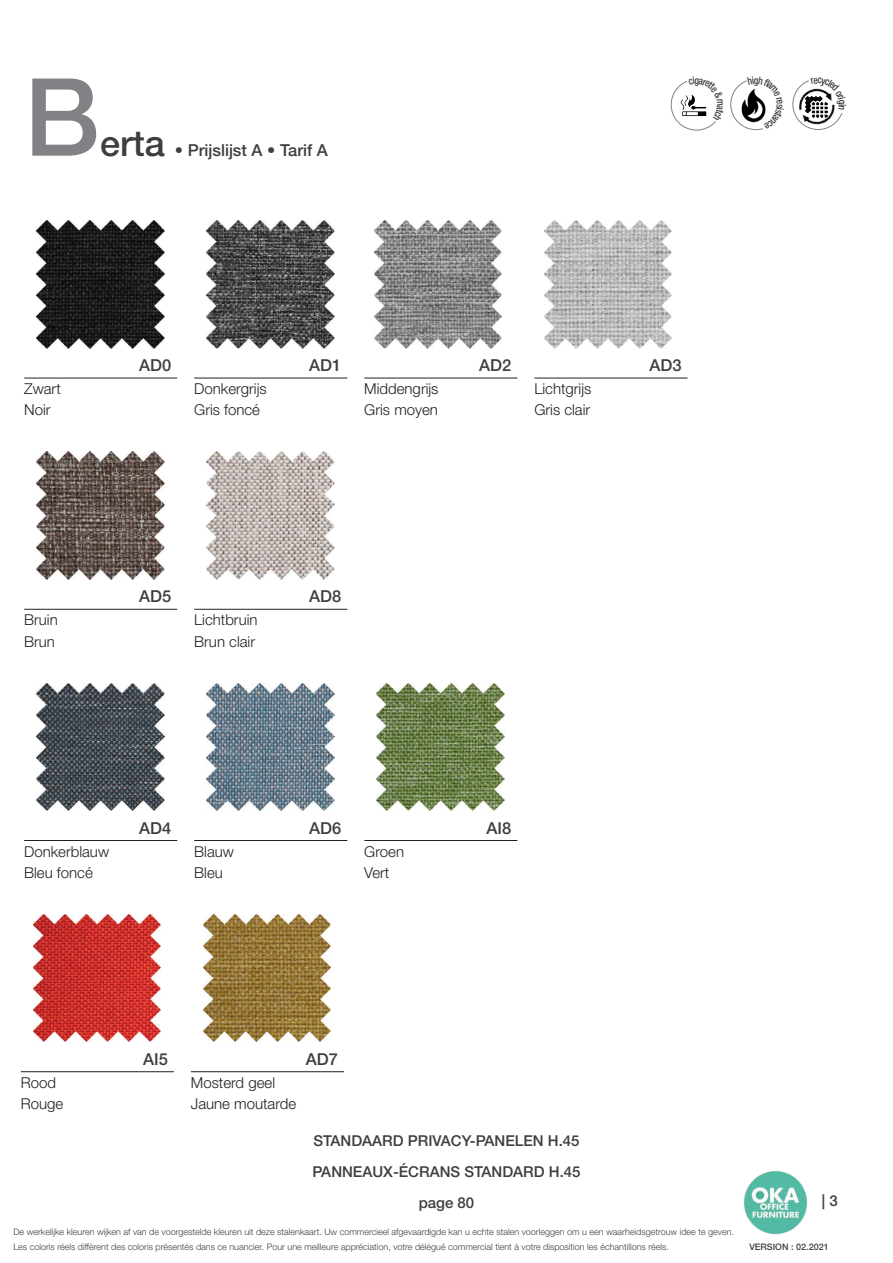
<style>
.page{position:relative;width:893px;height:1263px;background:#fff}
.page>*{position:absolute;margin:0;border:0;box-sizing:border-box;transform-origin:0 0}
.t1{font:500 108px "Helvetica Neue LT Std";color:#808285}
.t2{font:500 16.5px "Helvetica Neue LT Std";color:#3e3e3f}
.t3{font:300 15px "Helvetica Neue LT Std";color:#231f20}
.t4{font:500 15px/30.8px "Helvetica Neue LT Std";color:#3e3e3f;text-align:center}
.t5{font:300 9px/14.4px "Helvetica Neue LT Std";color:#3e3e3f}
.t6{font:500 9px "Helvetica Neue LT Std";color:#3e3e3f}
.s1{font-size:36px}
</style>
<div class="page">
<img style="left:743px;top:1171px;width:64px;height:64px">
<img style="left:36px;top:221px;width:128px;height:127px">
<img style="left:207px;top:221px;width:127px;height:127px">
<img style="left:36px;top:452px;width:128px;height:127px">
<img style="left:207px;top:452px;width:127px;height:127px">
<hr style="left:24px;top:378px;width:153px;height:1px;background:#231f20">
<hr style="left:194px;top:378px;width:153px;height:1px;background:#231f20">
<hr style="left:364px;top:378px;width:153px;height:1px;background:#231f20">
<hr style="left:534px;top:378px;width:153px;height:1px;background:#231f20">
<hr style="left:24px;top:609px;width:153px;height:1px;background:#231f20">
<hr style="left:194px;top:609px;width:153px;height:1px;background:#231f20">
<img style="left:207px;top:683px;width:127px;height:128px">
<img style="left:377px;top:683px;width:127px;height:128px">
<img style="left:36px;top:683px;width:128px;height:128px">
<hr style="left:24px;top:840px;width:153px;height:1px;background:#231f20">
<hr style="left:194px;top:840px;width:153px;height:1px;background:#231f20">
<hr style="left:364px;top:840px;width:153px;height:1px;background:#231f20">
<img style="left:374px;top:221px;width:128px;height:127px">
<img style="left:544px;top:221px;width:128px;height:127px">
<img style="left:203px;top:914px;width:128px;height:128px">
<img style="left:33px;top:914px;width:128px;height:128px">
<hr style="left:21px;top:1071px;width:153px;height:1px;background:#231f20">
<hr style="left:191px;top:1071px;width:153px;height:1px;background:#231f20">
<svg style="left:730px;top:80px;width:36px;height:50px"></svg>
<svg style="left:671px;top:81px;width:45px;height:49px"></svg>
<svg style="left:792px;top:80px;width:51px;height:50px"></svg>
<p class="t1" style="left:24px;top:53px;width:78px">B</p>
<p class="t2" style="left:100px;top:140px;width:229px"><span class="s1">erta</span> • Prijslijst A • Tarif A</p>
<p class="t2" style="left:139px;top:355px;width:34px">AD0</p>
<p class="t2" style="left:309px;top:355px;width:34px">AD1</p>
<p class="t2" style="left:479px;top:355px;width:34px">AD2</p>
<p class="t2" style="left:649px;top:355px;width:34px">AD3</p>
<p class="t3" style="left:24px;top:380px;width:38px">Zwart</p>
<p class="t3" style="left:194px;top:380px;width:74px">Donkergrijs</p>
<p class="t3" style="left:364px;top:380px;width:76px">Middengrijs</p>
<p class="t3" style="left:534px;top:380px;width:58px">Lichtgrijs</p>
<p class="t3" style="left:24px;top:401px;width:28px">Noir</p>
<p class="t3" style="left:194px;top:401px;width:67px">Gris foncé</p>
<p class="t3" style="left:364px;top:401px;width:75px">Gris moyen</p>
<p class="t3" style="left:534px;top:401px;width:57px">Gris clair</p>
<p class="t2" style="left:139px;top:587px;width:34px">AD5</p>
<p class="t2" style="left:309px;top:587px;width:34px">AD8</p>
<p class="t3" style="left:24px;top:611px;width:35px">Bruin</p>
<p class="t3" style="left:194px;top:611px;width:65px">Lichtbruin</p>
<p class="t3" style="left:24px;top:632px;width:32px">Brun</p>
<p class="t3" style="left:194px;top:632px;width:62px">Brun clair</p>
<p class="t2" style="left:139px;top:818px;width:34px">AD4</p>
<p class="t2" style="left:309px;top:818px;width:34px">AD6</p>
<p class="t2" style="left:487px;top:818px;width:26px">AI8</p>
<p class="t3" style="left:24px;top:842px;width:87px">Donkerblauw</p>
<p class="t3" style="left:194px;top:842px;width:41px">Blauw</p>
<p class="t3" style="left:364px;top:842px;width:41px">Groen</p>
<p class="t3" style="left:24px;top:863px;width:70px">Bleu foncé</p>
<p class="t3" style="left:194px;top:863px;width:30px">Bleu</p>
<p class="t3" style="left:364px;top:863px;width:27px">Vert</p>
<p class="t2" style="left:143px;top:1049px;width:26px">AI5</p>
<p class="t2" style="left:306px;top:1049px;width:34px">AD7</p>
<p class="t3" style="left:21px;top:1073px;width:37px">Rood</p>
<p class="t3" style="left:191px;top:1073px;width:86px">Mosterd geel</p>
<p class="t3" style="left:21px;top:1094px;width:44px">Rouge</p>
<p class="t3" style="left:191px;top:1094px;width:107px">Jaune moutarde</p>
<h3 class="t4" style="left:312px;top:1125px;width:270px">STANDAARD PRIVACY-PANELEN H.45<br>PANNEAUX-ÉCRANS STANDARD H.45 page 80</h3>
<p class="t5" style="left:13px;top:1225px;width:722px">De werkelijke kleuren wijken af van de voorgestelde kleuren uit deze stalenkaart. Uw commercieel afgevaardigde kan u echte stalen voorleggen om u een waarheidsgetrouw idee te geven.<br>Les coloris réels diffèrent des coloris présentés dans ce nuancier. Pour une meilleure appréciation, votre délégué commercial tient à votre disposition les échantillons réels.</p>
<h3 class="t4" style="left:822px;top:1185px;width:17px">| 3</h3>
<p class="t6" style="left:749px;top:1242px;width:81px">VERSION : 02.2021</p>
</div>
